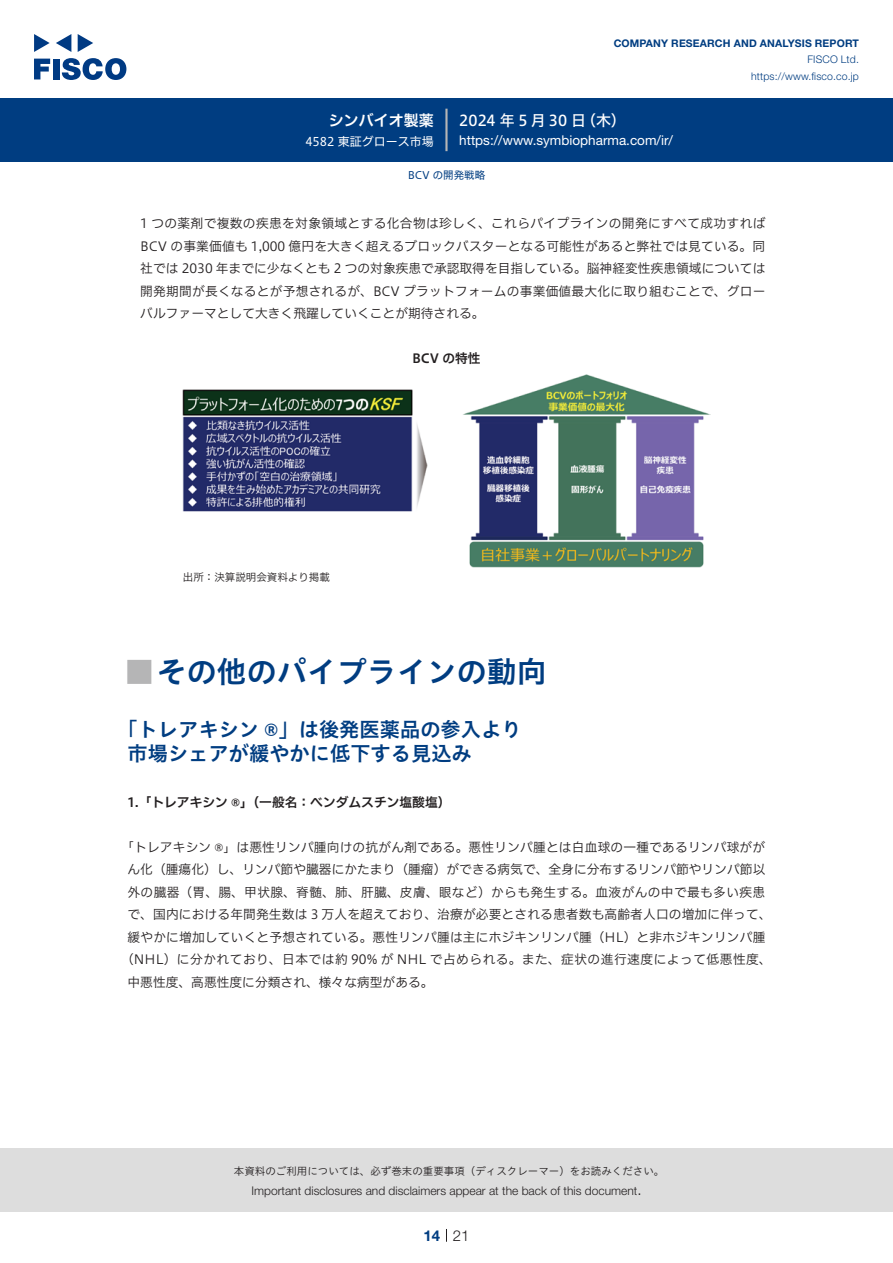
<style>
.page{position:relative;width:893px;height:1263px;background:#fff}
.page>*{position:absolute;margin:0;border:0;box-sizing:border-box;transform-origin:0 0}
.t1{font:30px "Hiragino UD Sans Std N W6";color:#003d81}
.t2{font:24px "Hiragino UD Sans Std N W6";color:#b5b5b6}
.中タイトル{font:20.25px/24px "Hiragino UD Sans Std W6";color:#003d81}
.t3{font:15px "Hiragino UD Sans F Std N W5";letter-spacing:.01em;color:#fff}
.t4{font:15px "Hiragino UD Sans F Std N W6";color:#fff}
.t5{font:300 15px "Helvetica Neue LT Std";color:#231f20}
.t6{font:700 15px "Helvetica Neue LT Std";color:#003d81}
.t7{font:13.5px "Helvetica Neue LT Std";color:#fff}
.本文{font:12.75px "Hiragino UD Sans F Std N W3";letter-spacing:.01em;color:#231f20}
.本文3mm{font:12.75px/22.5px "Hiragino UD Sans F Std N W3";color:#231f20;text-align:justify}
.本文-2{font:12.75px "Hiragino UD Sans F Std N W3";letter-spacing:.035em;color:#231f20}
.小タイトル{font:12.75px "Hiragino UD Sans F Std N W6";color:#231f20}
.チャートタイトル{font:12.75px "Hiragino UD Sans F Std N W6";color:#231f20}
.t8{font:300 12px "Helvetica Neue LT Std";color:#231f20}
.t9{font:12px "Hiragino UD Sans F Std N W4";color:#fff}
.t10{font:10.5px "Hiragino UD Sans Std W3";color:#231f20}
.t11{font:700 10.5px "Helvetica Neue LT Std";letter-spacing:.015em;color:#003d81}
.t12{font:300 10.5px/16.5px "Helvetica Neue LT Std";letter-spacing:.015em;color:#003d81;text-align:right}
.表組み基本スタイル{font:10.5px "Hiragino UD Sans F Std N W3";color:#231f20}
.ヘッダー{font:10.5px "Hiragino UD Sans F Std N W4";color:#003d81}
</style>
<div class="page">
<div style="left:0;top:1148px;width:893px;height:64px;background:#ddd"></div>
<svg style="left:34px;top:59px;width:16px;height:20px"></svg>
<div style="left:53px;top:59px;width:6px;height:20px;background:#003a83"></div>
<svg style="left:62px;top:58px;width:64px;height:22px"></svg>
<svg style="left:34px;top:34px;width:16px;height:18px"></svg>
<svg style="left:78px;top:34px;width:15px;height:18px"></svg>
<svg style="left:56px;top:34px;width:15px;height:18px"></svg>
<div style="left:0;top:98px;width:893px;height:64px;background:#003d81"></div>
<hr style="left:445px;top:109px;width:3px;height:42px;background:#b5b5b6">
<svg style="left:446px;top:1229px;width:1px;height:13px"></svg>
<img style="left:183px;top:374px;width:527px;height:194px">
<p class="t4" style="left:329px;top:109px;width:107px">シンバイオ製薬</p>
<p class="t9" style="left:305px;top:132px;width:130px">4582 東証グロース市場</p>
<p class="t11" style="left:614px;top:37px;width:247px">COMPANY RESEARCH AND ANALYSIS REPORT</p>
<p class="t12" style="left:751px;top:51px;width:109px">FISCO Ltd. https://www.fisco.co j p.</p>
<p class="t3" style="left:581px;top:109px;width:46px">（木(</p>
<p class="t3" style="left:459px;top:109px;width:128px">2024 年 5月30 日</p>
<p class="t7" style="left:459px;top:132px;width:215px">https://www.symbiopharma.com /i r/</p>
<p class="ヘッダー" style="left:408px;top:167px;width:79px">BCV の開発戦略</p>
<p class="本文3mm" style="left:140px;top:211px;width:627px">1 つの薬剤で複数の疾患を対象領域とする化合物は珍しく、これらパイプラインの開発にすべて成功すればBCV の事業価値も 1,000 億円を大きく超えるブロックバスターとなる可能性があると弊社では見ている。同社では 2030 年までに少なくとも 2 つの対象疾患で承認取得を目指している。脳神経変性疾患領域については開発期間が長くなるとが予想されるが、BCV プラットフォームの事業価値最大化に取り組むことで、グローバルファーマとして大きく飛躍していくことが期待される。</p>
<p class="チャートタイトル" style="left:412px;top:349px;width:70px">BCV の特性</p>
<p class="表組み基本スタイル" style="left:183px;top:569px;width:148px">出所：決算説明会資料より掲載</p>
<p class="t1" style="left:157px;top:649px;width:391px">その他のパイプラインの動向</p>
<p class="t2" style="left:128px;top:653px;width:25px">█</p>
<p class="中タイトル" style="left:128px;top:716px;width:395px;text-indent:-10px">「トレアキシン ®」は後発医薬品の参入より市場シェアが緩やかに低下する見込み</p>
<p class="小タイトル" style="left:128px;top:792px;width:324px">1.「トレアキシン ®」（一般名：ベンダムスチン塩酸塩(</p>
<p class="本文" style="left:121px;top:837px;width:646px">「トレアキシン ®」は悪性リンパ腫向けの抗がん剤である。悪性リンパ腫とは白血球の一種であるリンパ球がが</p>
<p class="本文" style="left:128px;top:860px;width:639px">ん化（腫瘍化）し、リンパ節や臓器にかたまり（腫瘤）ができる病気で、全身に分布するリンパ節やリンパ節以</p>
<p class="本文" style="left:128px;top:882px;width:639px">外の臓器（胃、腸、甲状腺、脊髄、肺、肝臓、皮膚、眼など）からも発生する。血液がんの中で最も多い疾患</p>
<p class="本文" style="left:128px;top:905px;width:645px">で、国内における年間発生数は 3 万人を超えており、治療が必要とされる患者数も高齢者人口の増加に伴って、</p>
<p class="本文" style="left:128px;top:927px;width:639px">緩やかに増加していくと予想されている。悪性リンパ腫は主にホジキンリンパ腫（HL）と非ホジキンリンパ腫</p>
<p class="本文-2" style="left:121px;top:950px;width:652px">（NHL）に分かれており、日本では約 90% が NHL で占められる。また、症状の進行速度によって低悪性度、</p>
<p class="本文" style="left:128px;top:972px;width:307px">中悪性度、高悪性度に分類され、様々な病型がある。</p>
<p class="t10" style="left:234px;top:1163px;width:432px">本資料のご利用については、必ず巻末の重要事項（ディスクレーマー）をお読みください。</p>
<p class="t5" style="left:637px;top:1180px;width:6px">.</p>
<p class="t8" style="left:251px;top:1183px;width:387px">Important disclosures and disclaimers appear at the back of this document</p>
<p class="t6" style="left:423px;top:1226px;width:18px">14</p>
<p class="t5" style="left:453px;top:1226px;width:18px">21</p>
</div>
